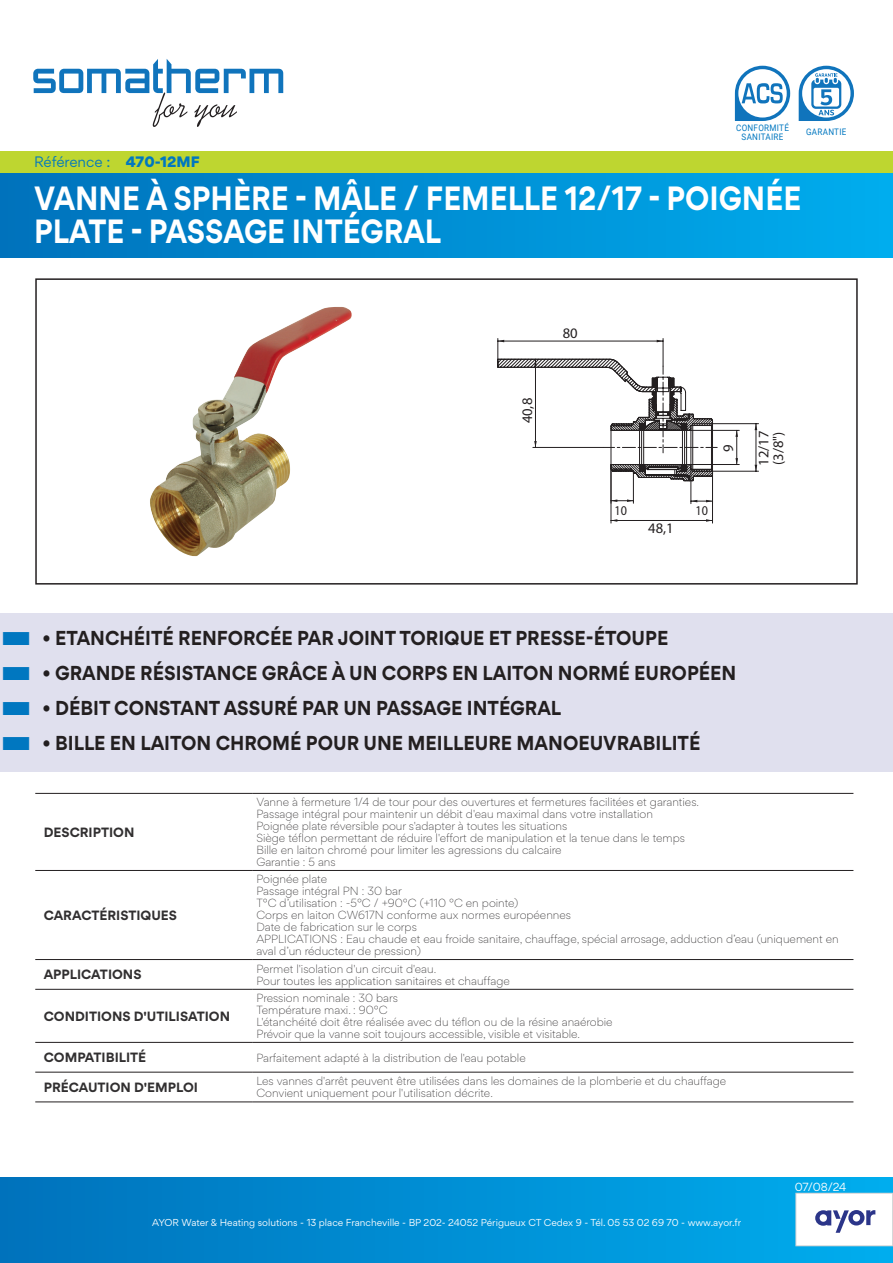
<style>
.page{position:relative;width:893px;height:1263px;background:#fff}
.page>*{position:absolute;margin:0;border:0;box-sizing:border-box;transform-origin:0 0}
.titre{font:700 30px/33px "Gordita";color:#fff;scale:.9 1}
.t1{font:700 18px "Gordita";color:#231f20;scale:.95 1}
.ElementNP{font:14.55px/14.5px "Myriad Pro";color:#231f20}
.référence{font:13.5px "Gordita";letter-spacing:-.005em;color:#0077c0}
.Ref{font:900 13.5px "Gordita";color:#0077c0}
.ElementNP-2{font:13.5px "Myriad Pro";color:#231f20;scale:.9 1}
.titre_tableau{font:700 12px "Gordita";color:#312f30}
.texte_tableau{font:300 10.5px/12px "Gordita";color:#312f30}
.t2{font:10.5px "Gordita";color:#fff}
.t3{font:9px "Gordita";color:#fff}
.picto{font:9px/9px "Roboto";letter-spacing:.035em;color:#0077c0;text-align:center;scale:.9 1}
</style>
<div class="page">
<hr style="left:611px;top:464px;width:1px;height:59px;background:#231f20">
<hr style="left:712px;top:471px;width:1px;height:52px;background:#231f20">
<hr style="left:611px;top:520px;width:101px;height:1px;background:#231f20">
<hr style="left:633px;top:473px;width:1px;height:30px;background:#231f20">
<svg style="left:611px;top:499px;width:22px;height:3px"></svg>
<hr style="left:691px;top:464px;width:1px;height:40px;background:#231f20">
<svg style="left:691px;top:500px;width:21px;height:2px"></svg>
<hr style="left:712px;top:423px;width:46px;height:1px;background:#231f20">
<hr style="left:712px;top:471px;width:46px;height:1px;background:#231f20">
<hr style="left:756px;top:424px;width:1px;height:47px;background:#231f20">
<hr style="left:682px;top:430px;width:57px;height:1px;background:#231f20">
<hr style="left:682px;top:464px;width:57px;height:1px;background:#231f20">
<hr style="left:736px;top:430px;width:1px;height:34px;background:#231f20">
<svg style="left:735px;top:430px;width:3px;height:7px"></svg>
<svg style="left:497px;top:338px;width:221px;height:144px"></svg>
<div style="left:0;top:1178px;width:893px;height:85px;background:linear-gradient(to right,#0071bc,#03aded)"></div>
<div style="left:796px;top:1193px;width:97px;height:53px;background:#fff"></div>
<div style="left:795px;top:1193px;width:98px;height:53px;border:1px solid #d1d2d4"></div>
<img style="left:150px;top:307px;width:202px;height:249px">
<div style="left:0;top:172px;width:893px;height:85px;background:linear-gradient(to right,#0072bb,#00adee)"></div>
<svg style="left:735px;top:66px;width:55px;height:55px"></svg>
<svg style="left:799px;top:66px;width:55px;height:55px"></svg>
<div style="left:35px;top:278px;width:823px;height:307px;border:2px solid #231f20"></div>
<div style="left:0;top:613px;width:893px;height:54px;background:#e0e0ee"></div>
<div style="left:0;top:648px;width:893px;height:54px;background:#e0e0ee"></div>
<div style="left:0;top:683px;width:893px;height:54px;background:#e0e0ee"></div>
<div style="left:0;top:718px;width:893px;height:54px;background:#e0e0ee"></div>
<svg style="left:815px;top:1210px;width:60px;height:23px"></svg>
<svg style="left:33px;top:59px;width:250px;height:68px"></svg>
<div style="left:0;top:151px;width:893px;height:21px;background:#bed630"></div>
<hr style="left:35px;top:793px;width:217px;height:1px;background:#231f20">
<hr style="left:252px;top:793px;width:601px;height:1px;background:#231f20">
<hr style="left:35px;top:870px;width:217px;height:1px;background:#231f20">
<hr style="left:252px;top:870px;width:601px;height:1px;background:#231f20">
<hr style="left:35px;top:959px;width:217px;height:1px;background:#231f20">
<hr style="left:252px;top:959px;width:601px;height:1px;background:#231f20">
<hr style="left:35px;top:989px;width:217px;height:1px;background:#231f20">
<hr style="left:252px;top:989px;width:601px;height:1px;background:#231f20">
<hr style="left:35px;top:1042px;width:217px;height:1px;background:#231f20">
<hr style="left:252px;top:1042px;width:601px;height:1px;background:#231f20">
<hr style="left:35px;top:1072px;width:217px;height:1px;background:#231f20">
<hr style="left:252px;top:1072px;width:601px;height:1px;background:#231f20">
<hr style="left:35px;top:1101px;width:217px;height:1px;background:#231f20">
<hr style="left:252px;top:1101px;width:601px;height:1px;background:#231f20">
<p class="référence" style="left:34px;top:152px;width:78px">Référence :</p>
<p class="Ref" style="left:126px;top:151px;width:76px">470-12MF</p>
<p class="picto" style="left:736px;top:122px;width:60px">CONFORMITÉ<br>SANITAIRE</p>
<p class="picto" style="left:806px;top:127px;width:46px">GARANTIE</p>
<p class="titre" style="left:34px;top:182px;width:854px">VANNE À SPHÈRE - MÂLE / FEMELLE 12/17 - POIGNÉE<br>PLATE - PASSAGE INTÉGRAL</p>
<p class="ElementNP" style="left:520px;top:423px;width:27px;rotate:-90deg">40,8</p>
<p class="ElementNP" style="left:563px;top:326px;width:16px">80</p>
<p class="ElementNP" style="left:721px;top:452px;width:9px;rotate:-90deg">9</p>
<p class="ElementNP-2" style="left:615px;top:502px;width:15px">10</p>
<p class="ElementNP-2" style="left:695px;top:502px;width:15px">10</p>
<p class="ElementNP" style="left:648px;top:521px;width:27px">48,1</p>
<p class="ElementNP" style="left:756px;top:466px;width:36px;rotate:-90deg">12/17 (3/8")</p>
<p class="t1" style="left:43px;top:624px;width:660px">• ETANCHÉITÉ RENFORCÉE PAR JOINT TORIQUE ET PRESSE-ÉTOUPE</p>
<p class="t1" style="left:43px;top:659px;width:732px">• GRANDE RÉSISTANCE GRÂCE À UN CORPS EN LAITON NORMÉ EUROPÉEN</p>
<p class="t1" style="left:43px;top:694px;width:547px">• DÉBIT CONSTANT ASSURÉ PAR UN PASSAGE INTÉGRAL</p>
<p class="t1" style="left:43px;top:729px;width:694px">• BILLE EN LAITON CHROMÉ POUR UNE MEILLEURE MANOEUVRABILITÉ</p>
<p class="titre_tableau" style="left:44px;top:822px;width:92px">DESCRIPTION</p>
<p class="texte_tableau" style="left:256px;top:796px;width:444px">Vanne à fermeture 1/4 de tour pour des ouvertures et fermetures facilitées et garanties.<br>Passage intégral pour maintenir un débit d'eau maximal dans votre installation<br>Poignée plate réversible pour s'adapter à toutes les situations<br>Siège téflon permettant de réduire l'effort de manipulation et la tenue dans le temps Bille en laiton chromé pour limiter les agressions du calcaire<br>Garantie : 5 ans</p>
<p class="titre_tableau" style="left:44px;top:906px;width:135px">CARACTÉRISTIQUES</p>
<p class="texte_tableau" style="left:256px;top:873px;width:584px">Poignée plate<br>Passage intégral PN : 30 bar<br>T°C d’utilisation : -5°C / +90°C (+110 °C en pointe)<br>Corps en laiton CW617N conforme aux normes européennes<br>Date de fabrication sur le corps<br>APPLICATIONS : Eau chaude et eau froide sanitaire, chauffage, spécial arrosage, adduction d’eau (uniquement en aval d’un réducteur de pression)</p>
<p class="titre_tableau" style="left:44px;top:965px;width:99px">APPLICATIONS</p>
<p class="texte_tableau" style="left:256px;top:962px;width:255px">Permet l'isolation d'un circuit d'eau.<br>Pour toutes les application sanitaires et chauffage</p>
<p class="titre_tableau" style="left:44px;top:1006px;width:188px">CONDITIONS D'UTILISATION</p>
<p class="texte_tableau" style="left:256px;top:992px;width:358px">Pression nominale : 30 bars<br>Température maxi. : 90°C<br>L'étanchéité doit être réalisée avec du téflon ou de la résine anaérobie Prévoir que la vanne soit toujours accessible, visible et visitable.</p>
<p class="titre_tableau" style="left:44px;top:1048px;width:104px">COMPATIBILITÉ</p>
<p class="texte_tableau" style="left:256px;top:1051px;width:271px">Parfaitement adapté à la distribution de l'eau potable</p>
<p class="titre_tableau" style="left:44px;top:1078px;width:156px">PRÉCAUTION D'EMPLOI</p>
<p class="texte_tableau" style="left:256px;top:1075px;width:471px">Les vannes d'arrêt peuvent être utilisées dans les domaines de la plomberie et du chauffage<br>Convient uniquement pour l'utilisation décrite.</p>
<p class="t3" style="left:152px;top:1216px;width:590px">AYOR Water &amp; Heating solutions - 13 place Francheville - BP 202- 24052 Périgueux CT Cedex 9 - Tél. 05 53 02 69 70 - www.ayor.fr</p>
<p class="t2" style="left:795px;top:1179px;width:53px">07/08/24</p>
</div>
